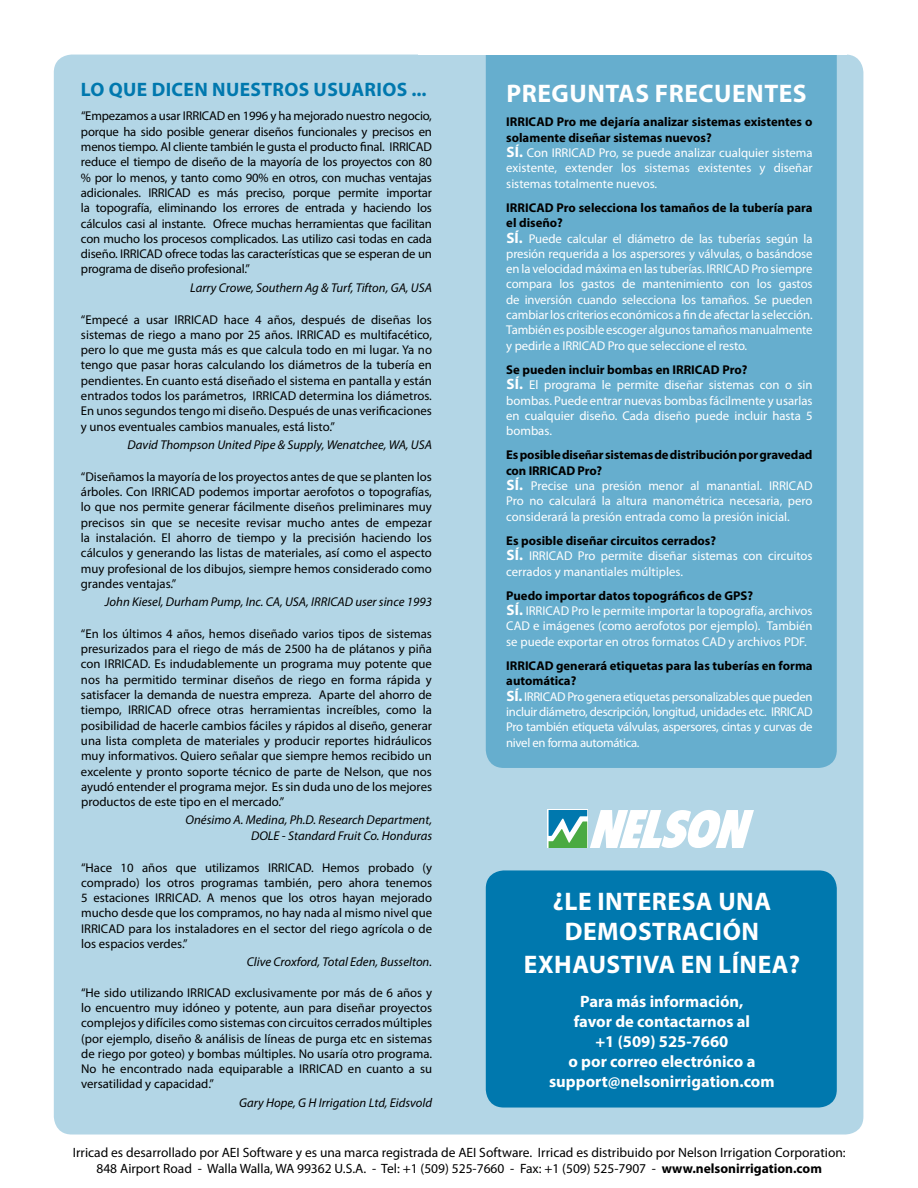
<style>
.page{position:relative;width:918px;height:1188px;background:#fff}
.page>*{position:absolute;margin:0;border:0;box-sizing:border-box;transform-origin:0 0}
.t1{font:700 25.5px/30.6px "Myriad Pro";letter-spacing:.02em;color:#fff}
.t2{font:700 19.5px "Myriad Pro";letter-spacing:.02em;color:#0078ae}
.t3{font:700 16.5px/19.8px "Myriad Pro";color:#fff;text-align:center}
.t4{font:13.5px/16.2px "Myriad Pro";color:#000;text-align:center}
.t5{font:12.75px/15.3px "Myriad Pro";color:#000;text-align:justify}
.t6{font:12.75px/15.3px "Myriad Pro";letter-spacing:-.005em;color:#fff}
.t7{font:italic 12.75px/15.3px "Myriad Pro";color:#000;text-align:right}
.t8{font:700 12.75px/15.3px "Myriad Pro";color:#000}
.s1{font-size:15px;color:#fff}
.s2{font-weight:400;color:#fff}
.s3{font-weight:700;color:#000}
.s4{font-weight:700;font-size:15px}
.s5{font-weight:700}
</style>
<div class="page">
<div style="left:54px;top:55px;width:809px;height:1080px;background:#b3d6e6;border-radius:18px"></div>
<div style="left:486px;top:55px;width:351px;height:713px;background:#66aece"></div>
<div style="left:486px;top:870px;width:351px;height:238px;background:#0078ae;border-radius:18px"></div>
<svg style="left:548px;top:809px;width:1px;height:38px"></svg>
<svg style="left:549px;top:809px;width:204px;height:38px"></svg>
<h2 class="t2" style="left:81px;top:77px;width:283px">Lo que dicen nuestros usuario</h2>
<h2 class="t2" style="left:397px;top:77px;width:31px">s ...</h2>
<p class="t5" style="left:81px;top:108px;width:353px">“Empezamos a usar IRRICAD en 1996 y ha mejorado nuestro negocio, porque ha sido posible generar diseños funcionales y precisos en menos tiempo. Al cliente también le gusta el producto final. IRRICAD reduce el tiempo de diseño de la mayoría de los proyectos con 80 % por lo menos, y tanto como 90% en otros, con muchas ventajas adicionales. IRRICAD</p>
<p class="t5" style="left:81px;top:185px;width:353px;text-indent:117px">es más preciso, porque permite importar la topografía, eliminando los errores de entrada y haciendo los cálculos casi al instante. Ofrece muchas herramientas que facilitan con mucho los procesos complicados. Las utilizo casi todas en cada diseño. IRRICAD</p>
<p class="t5" style="left:81px;top:246px;width:353px;text-indent:84px">ofrece todas las características que se esperan de un programa de diseño profesional.”</p>
<p class="t7" style="left:190px;top:280px;width:243px">Larry Crowe, Southern Ag &amp; Turf, Tifton, GA, USA</p>
<p class="t5" style="left:81px;top:311px;width:353px">“Empecé a usar IRRICAD hace 4 años, después de diseñas los sistemas de riego a mano por 25 años. IRRICAD es multifacético, pero lo que me gusta más es que calcula todo en mi lugar. Ya no tengo que pasar horas calculando los diámetros de la tubería en pendientes. En cuanto está diseñado el sistema en pantalla y están entrados todos los parámetros, IRRICAD</p>
<p class="t5" style="left:81px;top:388px;width:353px;text-indent:218px">determina los diámetros.<br>En unos segundos tengo mi diseño. Después de unas verificaciones y unos eventuales cambios manuales, está listo.”</p>
<p class="t7" style="left:128px;top:437px;width:306px">David Thompson United Pipe &amp; Supply, Wenatchee, WA, USA</p>
<p class="t5" style="left:81px;top:469px;width:353px">“Diseñamos la mayoría de los proyectos antes de que se planten los árboles. Con IRRICAD</p>
<p class="t5" style="left:81px;top:484px;width:353px;text-indent:118px">podemos importar aerofotos o topografías, lo que nos permite generar fácilmente diseños preliminares muy precisos sin que se necesite revisar mucho antes de empezar la instalación. El ahorro de tiempo y la precisión haciendo los cálculos y generando las listas de materiales, así como el aspecto muy profesional de los dibujos, siempre hemos considerado como grandes ventajas.”</p>
<p class="t7" style="left:105px;top:594px;width:329px">John Kiesel, Durham Pump, Inc. CA, USA, IRRICAD user since 1993</p>
<p class="t5" style="left:81px;top:626px;width:353px">“En los últimos 4 años, hemos diseñado varios tipos de sistemas presurizados para el riego de más de 2500 ha de plátanos y piña con IRRICAD. Es indudablemente un programa muy potente que nos ha permitido terminar diseños de riego en forma rápida y satisfacer la demanda de nuestra empreza. Aparte del ahorro de tiempo, IRRICAD</p>
<p class="t5" style="left:81px;top:702px;width:353px;text-indent:97px">ofrece otras herramientas increíbles, como la posibilidad de hacerle cambios fáciles y rápidos al diseño, generar una lista completa de materiales y producir reportes hidráulicos muy informativos. Quiero señalar que siempre hemos recibido un excelente y pronto soporte técnico de parte de Nelson, que nos ayudó entender el programa mejor. Es sin duda uno de los mejores productos de este tipo en el mercado.”</p>
<p class="t7" style="left:185px;top:812px;width:248px">Onésimo A. Medina, Ph.D. Research Department,<br>DOLE - Standard Fruit Co. Honduras</p>
<p class="t5" style="left:81px;top:859px;width:353px">“Hace 10 años que utilizamos IRRICAD. Hemos probado (y comprado) los otros programas también, pero ahora tenemos 5 estaciones IRRICAD. A menos que los otros hayan mejorado mucho desde que los compramos, no hay nada al mismo nivel que IRRICAD</p>
<p class="t5" style="left:81px;top:921px;width:353px;text-indent:47px">para los instaladores en el sector del riego agrícola o de los espacios verdes.”</p>
<p class="t7" style="left:247px;top:954px;width:187px">Clive Croxford, Total Eden, Busselton.</p>
<p class="t5" style="left:81px;top:985px;width:353px">“He sido utilizando IRRICAD exclusivamente por más de 6 años y lo encuentro muy idóneo y potente, aun para diseñar proyectos complejos y difíciles como sistemas con circuitos cerrados múltiples (por ejemplo, diseño &amp; análisis de líneas de purga etc en sistemas de riego por goteo) y bombas múltiples. No usaría otro programa.<br>No he encontrado nada equiparable a IRRICAD en cuanto a su versatilidad y capacidad.”</p>
<p class="t7" style="left:239px;top:1095px;width:194px">Gary Hope, G H Irrigation Ltd, Eidsvold</p>
<h1 class="t1" style="left:507px;top:77px;width:302px">preguntas frecuentes</h1>
<p class="t8" style="left:506px;top:114px;width:308px">IRRICAD Pro me dejaría analizar sistemas existentes o solamente diseñar sistemas nuevos?<br><span class="s1">Sí.</span> <span class="s2">Con IRRICAD</span></p>
<p class="t6" style="left:506px;top:145px;width:308px;text-align:justify;text-indent:92px">Pro, se puede analizar cualquier sistema existente, extender los sistemas existentes y diseñar sistemas totalmente nuevos.</p>
<p class="t6" style="left:506px;top:200px;width:308px"><span class="s3">IRRICAD Pro selecciona los tamaños de la tubería para el diseño?<br></span><span class="s4">Sí.</span> Puede calcular el diámetro de las tuberías según la presión requerida a los aspersores y válvulas, o basándose en la velocidad máxima en las tuberías. IRRICAD Pro siempre compara los gastos de mantenimiento con los gastos de inversión cuando selecciona los tamaños. Se pueden cambiarlos criterios económicos a finde afectarla selección.<br>Tambiénesposible escoger algunostamañosmanualmente y pedirle a IRRICAD Pro que seleccione el resto.</p>
<p class="t6" style="left:506px;top:362px;width:308px"><span class="s3">Se pueden incluir bombas en IRRICAD Pro?<br></span><span class="s4">Sí.</span> El programa le permite diseñar sistemas con o sin bombas. Puede entrar nuevas bombas fácilmente y usarlas en cualquier diseño. Cada diseño puede incluir hasta 5 bombas.</p>
<p class="t6" style="left:506px;top:447px;width:308px"><span class="s3">Es posible diseñar sistemas de distribución por gravedad con IRRICAD Pro?<br></span><span class="s4">Sí.</span> Precise una presión menor al manantial. IRRICAD Pro no calculará la altura manométrica necesaria, pero considerará la presión entrada como la presión inicial.</p>
<p class="t8" style="left:506px;top:533px;width:211px">Es posible diseñar circuitos cerrados?<br><span class="s1">Sí.</span> <span class="s2">IRRICAD</span></p>
<p class="t6" style="left:506px;top:548px;width:308px;text-indent:72px">Pro permite diseñar sistemas con circuitos cerrados y manantiales múltiples.</p>
<p class="t8" style="left:506px;top:587px;width:248px">Puedo importar datos topográficos de GPS?<br><span class="s1">Sí.</span> <span class="s2">IRRICAD</span></p>
<p class="t6" style="left:506px;top:603px;width:308px;text-align:justify;text-indent:65px">Pro le permite importar la topografía, archivos CAD e imágenes (como aerofotos por ejemplo). También se puede exportar en otros formatos CAD y archivos PDF.</p>
<p class="t8" style="left:506px;top:658px;width:308px">IRRICAD generará etiquetas para las tuberías en forma automática?<br><span class="s1">Sí.</span> <span class="s2">IRRICAD</span></p>
<p class="t6" style="left:506px;top:689px;width:308px;text-align:justify;text-indent:61px">Pro genera etiquetas personalizables que pueden incluir diámetro, descripción, longitud, unidades etc. IRRICAD Pro también etiqueta válvulas, aspersores, cintas y curvas de nivel en forma automática.</p>
<h1 class="t1" style="left:565px;top:885px;width:205px;text-indent:-12px">¿le Interesa una demostraci</h1>
<h1 class="t1" style="left:524px;top:915px;width:278px;line-height:32.4px;text-indent:199px">ón exhaustiva en línea?</h1>
<p class="t3" style="left:549px;top:991px;width:227px">Para más información,<br>favor de contactarnos al<br>+1 (509) 525-7660<br>o por correo electrónico a support@nelsonirrigation.com</p>
<p class="t4" style="left:73px;top:1144px;width:775px">Irricad es desarrollado por AEI Software y es una marca registrada de AEI Software. Irricad es distribuido por Nelson Irrigation Corporation:<br>848 Airport Road - Walla Walla, WA 99362 U.S.A. - Tel: +1 (509) 525-7660 - Fax: +1 (509) 525-7907 - <span class="s5">www.nelsonirrigation.com</span></p>
</div>
